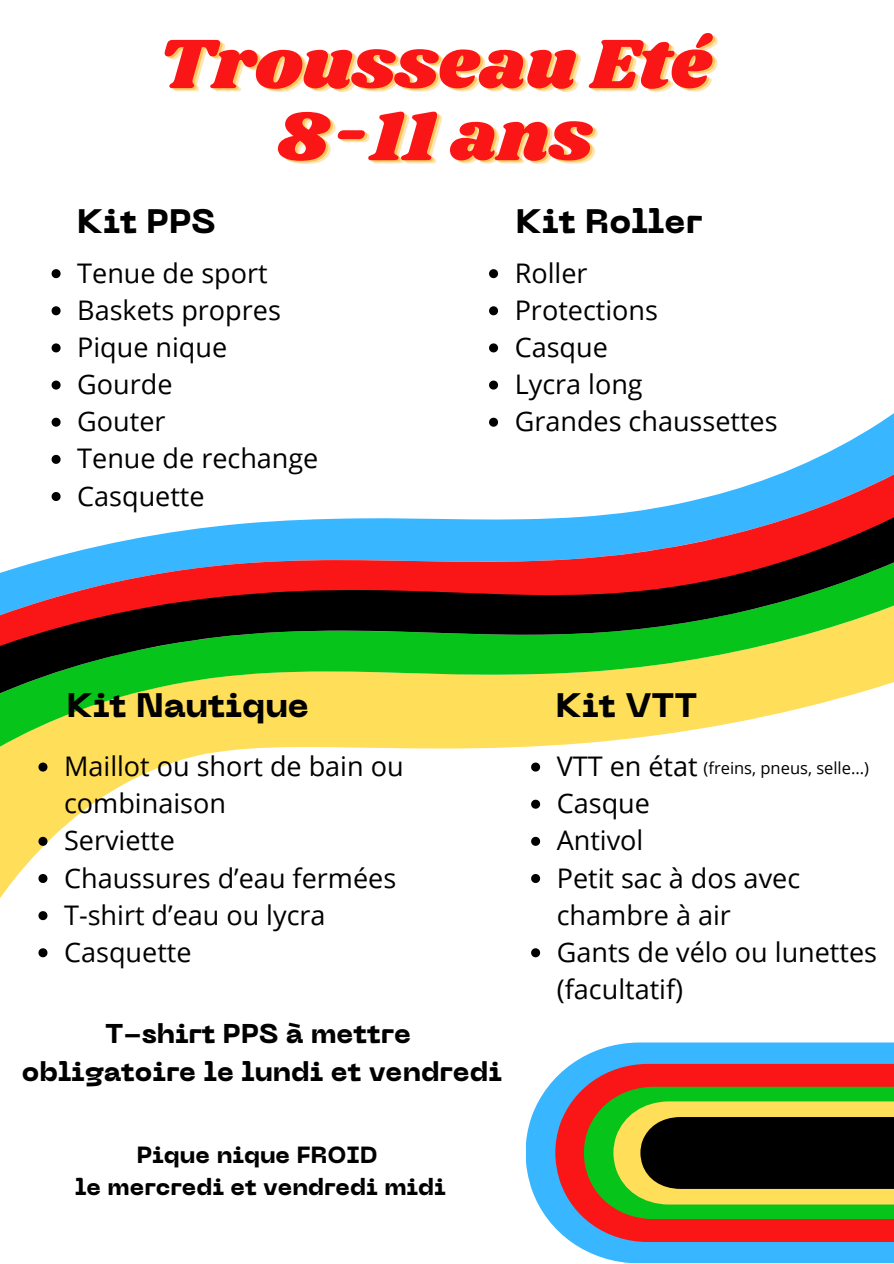
<style>
.page{position:relative;width:894px;height:1264px;background:#fff}
.page>*{position:absolute;margin:0;border:0;box-sizing:border-box;transform-origin:0 0}
.t1{font:72.45px "Shrikhand";color:#fa1616}
.t2{font:800 33.75px "PP Neue Machina";color:#000}
.t3{font:27px/37.2px "Open Sans";color:#000}
.t4{font:800 27px/37.7px "PP Neue Machina";color:#000;text-align:center}
.t5{font:800 23.25px/32.1px "PP Neue Machina";color:#000;text-align:center}
.t6{font:16.5px "Open Sans";color:#000}
</style>
<div class="page">
<svg style="left:526px;top:1042px;width:367px;height:221px;fill:#38b6ff"></svg>
<svg style="left:555px;top:1063px;width:338px;height:178px;background:#d63643"></svg>
<svg style="left:583px;top:1086px;width:310px;height:133px;background:#506b1d"></svg>
<svg style="left:0;top:425px;width:893px;height:533px"></svg>
<svg style="left:52px;top:269px;width:9px;height:9px"></svg>
<svg style="left:52px;top:306px;width:9px;height:9px"></svg>
<svg style="left:52px;top:343px;width:9px;height:9px"></svg>
<svg style="left:52px;top:380px;width:9px;height:9px"></svg>
<svg style="left:52px;top:418px;width:9px;height:9px"></svg>
<svg style="left:52px;top:455px;width:9px;height:9px"></svg>
<svg style="left:52px;top:492px;width:9px;height:9px"></svg>
<svg style="left:489px;top:269px;width:9px;height:9px"></svg>
<svg style="left:489px;top:306px;width:9px;height:9px"></svg>
<svg style="left:489px;top:343px;width:9px;height:9px"></svg>
<svg style="left:489px;top:380px;width:9px;height:9px"></svg>
<svg style="left:489px;top:418px;width:9px;height:9px"></svg>
<svg style="left:38px;top:762px;width:9px;height:9px"></svg>
<svg style="left:38px;top:836px;width:9px;height:9px"></svg>
<svg style="left:38px;top:874px;width:9px;height:9px"></svg>
<svg style="left:38px;top:911px;width:9px;height:9px"></svg>
<svg style="left:38px;top:948px;width:9px;height:9px"></svg>
<svg style="left:531px;top:762px;width:9px;height:9px"></svg>
<svg style="left:531px;top:799px;width:9px;height:9px"></svg>
<svg style="left:531px;top:836px;width:9px;height:9px"></svg>
<svg style="left:531px;top:874px;width:9px;height:9px"></svg>
<svg style="left:531px;top:948px;width:9px;height:9px"></svg>
<h1 class="t1" style="left:158px;top:14px;width:554px">Trousseau Eté</h1>
<p class="t1" style="left:276px;top:86px;width:317px">8-11 ans</p>
<h2 class="t2" style="left:77px;top:208px;width:140px">Kit PPS</h2>
<p class="t3" style="left:77px;top:253px;width:192px">Tenue de sport</p>
<p class="t3" style="left:77px;top:291px;width:205px">Baskets propres</p>
<p class="t3" style="left:77px;top:328px;width:151px">Pique nique</p>
<p class="t3" style="left:77px;top:365px;width:97px">Gourde</p>
<p class="t3" style="left:77px;top:402px;width:90px">Gouter</p>
<p class="t3" style="left:77px;top:439px;width:243px">Tenue de rechange</p>
<p class="t3" style="left:77px;top:476px;width:129px">Casquette</p>
<h2 class="t2" style="left:515px;top:208px;width:188px">Kit Roller</h2>
<p class="t3" style="left:514px;top:253px;width:74px">Roller</p>
<p class="t3" style="left:514px;top:291px;width:145px">Protections</p>
<p class="t3" style="left:514px;top:328px;width:95px">Casque</p>
<p class="t3" style="left:514px;top:365px;width:129px">Lycra long</p>
<p class="t3" style="left:514px;top:402px;width:264px">Grandes chaussettes</p>
<p class="t2" style="left:67px;top:692px;width:244px">Kit Nautique</p>
<h2 class="t3" style="left:64px;top:747px;width:341px">Maillot ou short de bain ou combinaison</h2>
<h2 class="t3" style="left:64px;top:821px;width:112px">Serviette</h2>
<p class="t3" style="left:64px;top:858px;width:333px">Chaussures d’eau fermées</p>
<p class="t3" style="left:64px;top:895px;width:263px">T-shirt d’eau ou lycra</p>
<p class="t3" style="left:64px;top:932px;width:129px">Casquette</p>
<p class="t4" style="left:22px;top:1017px;width:481px">T-shirt PPS à mettre obligatoire le lundi et vendredi</p>
<p class="t5" style="left:75px;top:1141px;width:372px">Pique nique FROID<br>le mercredi et vendredi midi</p>
<p class="t2" style="left:556px;top:692px;width:143px">Kit VTT</p>
<p class="t3" style="left:556px;top:747px;width:142px">VTT en état</p>
<p class="t3" style="left:556px;top:784px;width:95px">Casque</p>
<p class="t3" style="left:556px;top:821px;width:88px">Antivol</p>
<p class="t3" style="left:556px;top:858px;width:245px">Petit sac à dos avec chambre à air</p>
<p class="t3" style="left:556px;top:932px;width:322px">Gants de vélo ou lunettes (facultatif)</p>
<h3 class="t6" style="left:703px;top:756px;width:167px">(freins, pneus, selle...)</h3>
</div>
